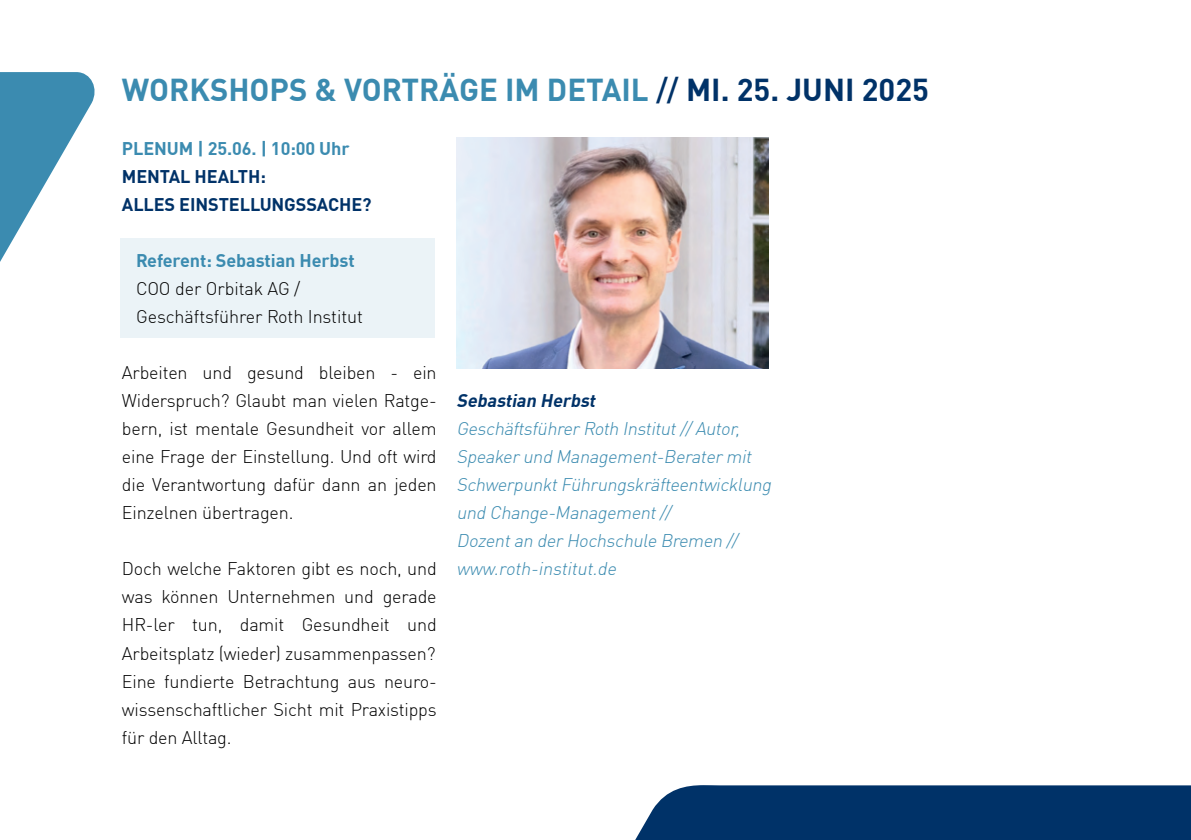
<style>
.page{position:relative;width:1191px;height:840px;background:#fff}
.page>*{position:absolute;margin:0;border:0;box-sizing:border-box;transform-origin:0 0}
.t1{font:700 31px "DIN Offc";color:#3b8bb0}
.t2{font:300 18px/28px "DIN Offc";letter-spacing:-.01em;color:#000;text-align:justify}
.t3{font:italic 300 18px/28px "DIN Offc";color:#3b8bb0}
.t4{font:700 18px "DIN Offc";letter-spacing:-.005em;color:#3b8bb0}
.t5{font:700 18px/28px "DIN Offc";letter-spacing:-.005em;color:#003268}
.t6{font:italic 700 18px "DIN Offc";color:#003268}
.s1{font-weight:500;color:#003268}
.s2{color:#003268}
</style>
<div class="page">
<div style="left:120px;top:237px;width:315px;height:100px;background:#ebf3f7"></div>
<svg style="left:0;top:72px;width:95px;height:190px"></svg>
<div style="left:635px;top:785px;width:556px;height:54px;background:#003268"></div>
<img style="left:456px;top:137px;width:312px;height:232px">
<h1 class="t1" style="left:122px;top:69px;width:808px">WORKSHOPS &amp; VORTRÄGE IM DETAIL <span class="s1">//</span> <span class="s2">MI. 25. JUNI 2025</span></h1>
<p class="t4" style="left:122px;top:136px;width:229px">PLENUM | 25.06. | 10:00 Uhr</p>
<p class="t5" style="left:122px;top:161px;width:251px">MENTAL HEALTH:<br>ALLES EINSTELLUNGSSACHE?</p>
<p class="t4" style="left:136px;top:248px;width:220px">Referent: Sebastian Herbst</p>
<p class="t2" style="left:136px;top:274px;width:228px">COO der Orbitak AG /<br>Geschäftsführer Roth Institut</p>
<p class="t2" style="left:122px;top:358px;width:316px">Arbeiten und gesund bleiben - ein Widerspruch? Glaubt man vielen Ratge&shy;bern, ist mentale Gesundheit vor allem eine Frage der Einstellung. Und oft wird die Verantwortung dafür dann an jeden Einzelnen übertragen.</p>
<p class="t2" style="left:122px;top:554px;width:316px">Doch welche Faktoren gibt es noch, und was können Unternehmen und gerade HR-ler tun, damit Gesundheit und Arbeitsplatz (wieder) zusammenpassen?<br>Eine fundierte Betrachtung aus neuro&shy;wissenschaftlicher Sicht mit Praxistipps für den Alltag.</p>
<p class="t6" style="left:456px;top:388px;width:144px">Sebastian Herbst</p>
<p class="t3" style="left:456px;top:414px;width:320px">GeschäftsführerRoth Institut//Autor, Speakerund Management-Beratermit SchwerpunktFührungskräfteentwicklung und Change-Management//<br>Dozentan derHochschule Bremen // www.roth-institut.de</p>
</div>
